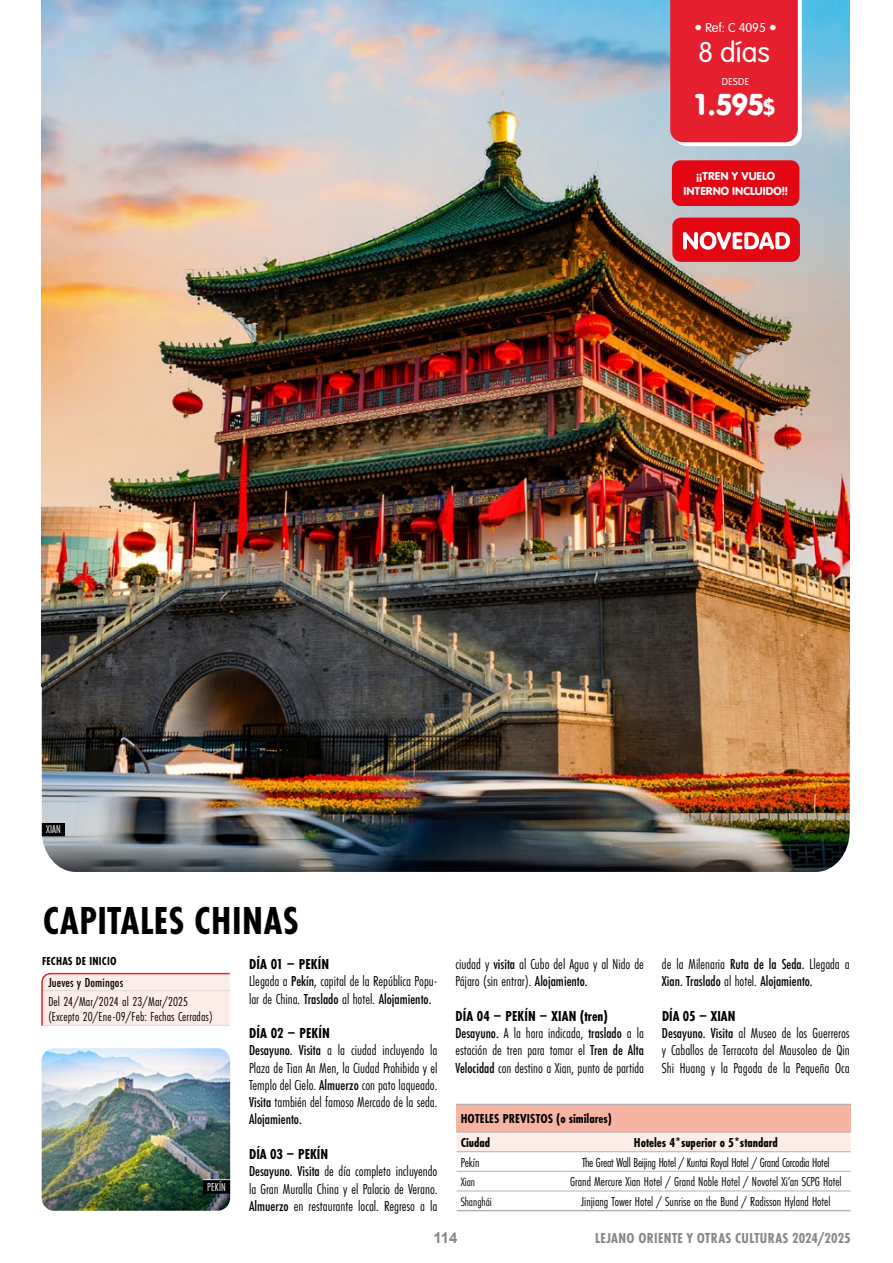
<style>
.page{position:relative;width:893px;height:1263px;background:#fff}
.page>*{position:absolute;margin:0;border:0;box-sizing:border-box;transform-origin:0 0}
.t1{font:700 40.5px "Futura PT Cond";letter-spacing:.015em;color:#000}
.t2{font:31.5px "VAG Rundschrift D";color:#fff}
.t3{font:300 30px "VAG Rundschrift D";color:#fff}
.t4{font:15px/17.2px "Futura PT Cond";color:#000}
.t5{font:500 15px/17.2px "Futura PT Cond";color:#000}
.t6{font:700 15px "Futura PT Cond";letter-spacing:.025em;color:#878787}
.t7{font:700 15px "Arial";color:#878787}
.t8{font:13.5px/15px "Futura PT Cond";color:#000}
.t9{font:700 13.5px/23.7px "Futura PT Cond";color:#000}
.t10{font:13.5px "Futura PT Cond";letter-spacing:-.02em;color:#000}
.t11{font:500 13.5px "Futura PT Cond";letter-spacing:.01em;color:#000}
.t12{font:300 13.5px "VAG Rundschrift D";color:#fff}
.t13{font:12.75px "Futura PT Cond";color:#000}
.t14{font:12px/14.4px "VAG Rundschrift D";color:#fff;text-align:center}
.t15{font:700 12px "Futura PT Cond";letter-spacing:.02em;color:#000}
.t16{font:12px "Futura PT Cond";letter-spacing:.01em;color:#fff}
.t17{font:300 10.5px "VAG Rundschrift D";letter-spacing:.03em;color:#fff}
.s1{font-size:16.5px}
.s2{font-family:"VAG Rounded Std";font-weight:700;font-size:22.5px}
.s3{font-weight:700}
.s4{font-weight:500}
.s5{font-weight:400}
</style>
<div class="page">
<img style="left:42px;top:0;width:808px;height:687px">
<img style="left:41px;top:687px;width:809px;height:185px">
<svg style="left:42px;top:822px;width:23px;height:1px"></svg>
<div style="left:42px;top:823px;width:23px;height:13px;background:#000"></div>
<svg style="left:670px;top:0;width:132px;height:146px"></svg>
<div style="left:672px;top:160px;width:127px;height:46px;background:#e30613;border-radius:9px"></div>
<div style="left:457px;top:1104px;width:394px;height:28px;background:#f7b4a3"></div>
<div style="left:457px;top:1133px;width:394px;height:18px;background:#fdede8"></div>
<hr style="left:457px;top:1151px;width:104px;height:1px;background:#b3b2b2">
<hr style="left:561px;top:1151px;width:290px;height:1px;background:#b3b2b2">
<hr style="left:457px;top:1210px;width:104px;height:1px;background:#b3b2b2">
<hr style="left:561px;top:1210px;width:290px;height:1px;background:#b3b2b2">
<hr style="left:457px;top:1104px;width:104px;height:1px;background:#b3b2b2">
<hr style="left:561px;top:1104px;width:290px;height:1px;background:#b3b2b2">
<hr style="left:457px;top:1132px;width:104px;height:1px;background:#b3b2b2">
<hr style="left:561px;top:1132px;width:290px;height:1px;background:#b3b2b2">
<hr style="left:457px;top:1171px;width:104px;height:1px;background:#b3b2b2">
<hr style="left:457px;top:1191px;width:104px;height:1px;background:#b3b2b2">
<hr style="left:561px;top:1171px;width:290px;height:1px;background:#b3b2b2">
<hr style="left:561px;top:1191px;width:290px;height:1px;background:#b3b2b2">
<img style="left:42px;top:1048px;width:188px;height:163px">
<svg style="left:203px;top:1179px;width:27px;height:1px"></svg>
<div style="left:203px;top:1180px;width:27px;height:14px;background:#000"></div>
<svg style="left:41px;top:972px;width:189px;height:54px"></svg>
<div style="left:672px;top:218px;width:128px;height:44px;background:#e30613;border-radius:9px"></div>
<svg style="left:683px;top:232px;width:107px;height:18px"></svg>
<p class="t12" style="left:694px;top:20px;width:84px"><span class="s1">•</span> Ref: C 4095 <span class="s1">•</span></p>
<h3 class="t3" style="left:698px;top:35px;width:73px">8 días</h3>
<p class="t17" style="left:722px;top:76px;width:29px">DESDE</p>
<h2 class="t2" style="left:693px;top:86px;width:84px">1.595<span class="s2">$</span></h2>
<p class="t14" style="left:683px;top:169px;width:106px">¡¡TREN Y VUELO<br>INTERNO INCLUIDO!!</p>
<p class="t16" style="left:46px;top:822px;width:16px">XIAN</p>
<h1 class="t1" style="left:43px;top:897px;width:257px">CAPITALES CHINAS</h1>
<p class="t4" style="left:249px;top:956px;width:190px"><span class="s3">DÍA 01 – PEKÍN<br></span>Llegada a <span class="s4">Pekín,</span> capital de la República Popu&shy;lar de China. <span class="s4">Traslado</span> al hotel. <span class="s4">Alojamiento.</span></p>
<p class="t4" style="left:249px;top:1025px;width:190px"><span class="s3">DÍA 02 – PEKÍN<br></span><span class="s4">Desayuno. Visita</span> a la ciudad incluyendo la Plaza de Tian An Men, la Ciudad Prohibida y el Templo del Cielo. <span class="s4">Almuerzo</span> con pato laqueado.<br><span class="s4">Visita</span> también del famoso Mercado de la seda.<br><span class="s4">Alojamiento.</span></p>
<p class="t4" style="left:249px;top:1145px;width:190px"><span class="s3">DÍA 03 – PEKÍN<br></span><span class="s4">Desayuno. Visita</span> de día completo incluyendo la Gran Muralla China y el Palacio de Verano.<br><span class="s4">Almuerzo</span> en restaurante local. Regreso a la</p>
<p class="t15" style="left:42px;top:954px;width:76px">FECHAS DE INICIO</p>
<p class="t11" style="left:48px;top:975px;width:76px">Jueves y Domingos</p>
<p class="t8" style="left:48px;top:994px;width:166px">Del 24/Mar/2024 al 23/Mar/2025 (Excepto 20/Ene-09/Feb: Fechas Cerradas)</p>
<p class="t16" style="left:207px;top:1180px;width:20px">PEKÍN</p>
<p class="t4" style="left:455px;top:956px;width:190px">ciudad y <span class="s4">visita</span> al Cubo del Agua y al Nido de<br>Pájaro (sin entrar). <span class="s4">Alojamiento.</span></p>
<p class="t4" style="left:455px;top:1007px;width:190px"><span class="s3">DÍA 04 – PEKÍN – XIAN (tren)<br></span><span class="s4">Desayuno.</span> A la hora indicada, <span class="s4">traslado</span> a la estación de tren para tomar el <span class="s4">Tren de Alta Velocidad</span> con destino a Xian, punto de partida</p>
<p class="t5" style="left:662px;top:955px;width:189px"><span class="s5">de la Milenaria</span> Ruta de la Seda. <span class="s5">Llegada a<br></span>Xian. Traslado <span class="s5">al hotel.</span> Alojamiento.</p>
<p class="t4" style="left:662px;top:1007px;width:189px"><span class="s3">DÍA 05 – XIAN<br></span><span class="s4">Desayuno. Visita</span> al Museo de los Guerreros y Caballos de Terracota del Mausoleo de Qin Shi Huang y la Pagoda de la Pequeña Oca</p>
<p class="t9" style="left:461px;top:1107px;width:153px">HOTELES PREVISTOS (o similares)<br>Ciudad</p>
<p class="t9" style="left:634px;top:1131px;width:145px">Hoteles 4*superior o 5*standard</p>
<p class="t8" style="left:461px;top:1155px;width:20px">Pekín</p>
<p class="t10" style="left:582px;top:1154px;width:249px">The Great Wall Beijing Hotel / Kuntai Royal Hotel / Grand Corcodia Hotel</p>
<p class="t13" style="left:461px;top:1174px;width:16px">Xian</p>
<p class="t8" style="left:570px;top:1174px;width:273px">Grand Mercure Xian Hotel / Grand Noble Hotel / Novotel Xi’an SCPG Hotel</p>
<p class="t13" style="left:461px;top:1194px;width:33px">Shanghái</p>
<p class="t8" style="left:581px;top:1194px;width:251px">Jinjiang Tower Hotel / Sunrise on the Bund / Radisson Hyland Hotel</p>
<p class="t7" style="left:433px;top:1227px;width:26px">114</p>
<p class="t6" style="left:595px;top:1229px;width:257px">LEJANO ORIENTE Y OTRAS CULTURAS 2024/2025</p>
</div>
